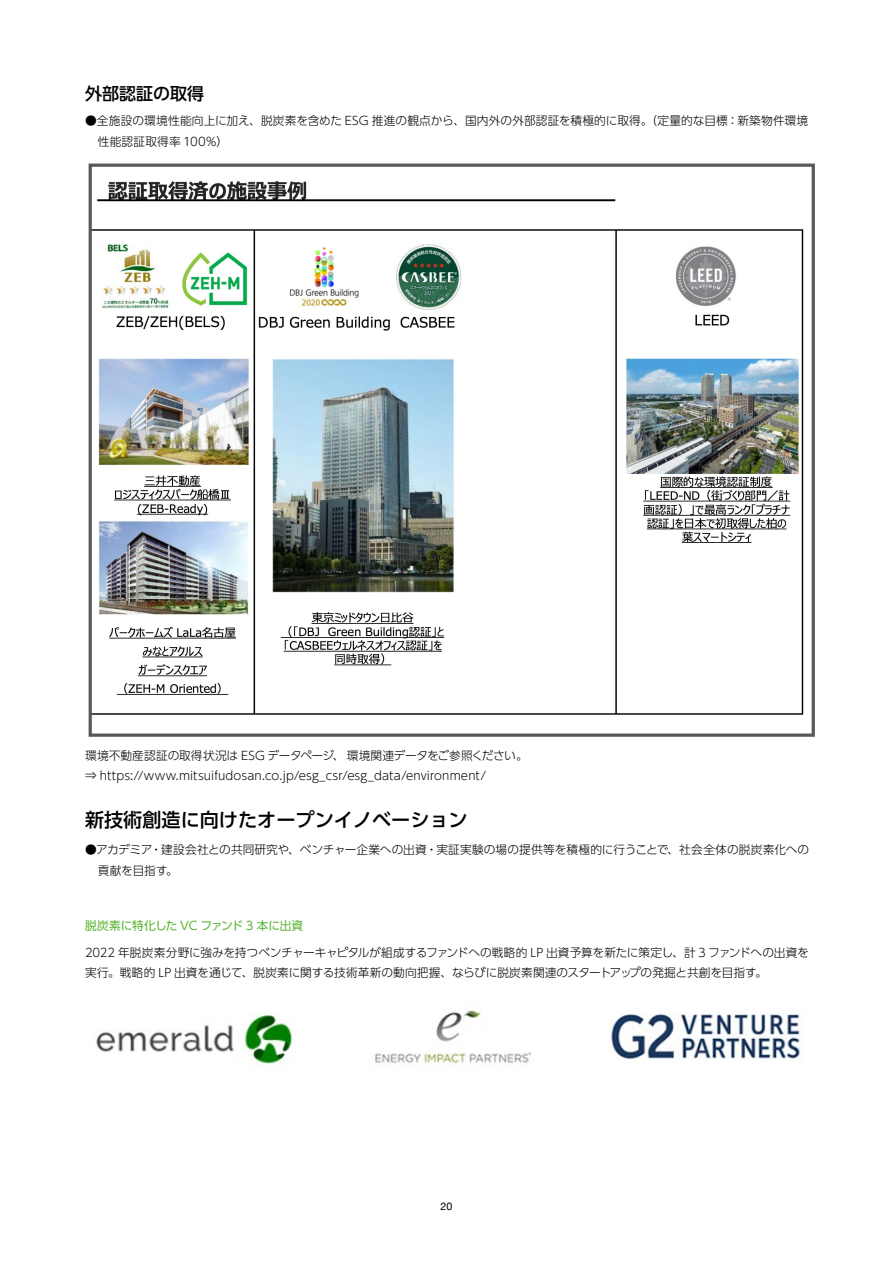
<style>
.page{position:relative;width:893px;height:1263px;background:#fff}
.page>*{position:absolute;margin:0;border:0;box-sizing:border-box;transform-origin:0 0}
.t1{font:500 19.2px "UD Shin Go Pr 6";color:#000}
.t2{font:500 16.95px "UD Shin Go Pr 6";color:#000}
.t3{font:300 11.7px/20.4px "UD Shin Go Pr 6";letter-spacing:.005em;color:#000}
.t4{font:300 11.7px/20.4px "UD Shin Go Pr 6";letter-spacing:-.015em;color:#000}
.t5{font:11.7px "UD Shin Go Pr 6";letter-spacing:-.02em;color:#58b431}
.t6{font:300 11.7px/20.4px "UD Shin Go Pr 6";letter-spacing:-.025em;color:#000}
.t7{font:10.65px "Helvetica Neue";color:#000}
</style>
<div class="page">
<img style="left:88px;top:163px;width:727px;height:574px">
<img style="left:96px;top:1010px;width:706px;height:54px">
<h2 class="t2" style="left:85px;top:80px;width:121px">外部認証の取得</h2>
<p class="t3" style="left:98px;top:110px;width:712px;text-indent:-13px">●全施設の環境性能向上に加え、脱炭素を含めた ESG 推進の観点から、国内外の外部認証を積極的に取得。（定量的な目標：新築物件環境性能認証取得率 100％(</p>
<p class="t3" style="left:85px;top:744px;width:444px">環境不動産認証の取得状況は ESG データページ、環境関連データをご参照ください。⇒ https://www.mitsuifudosan.co j p. /esg_csr/esg_data/environment/</p>
<h1 class="t1" style="left:85px;top:805px;width:384px">新技術創造に向けたオープンイノベーション</h1>
<p class="t3" style="left:150px;top:839px;width:660px">・建設会社との共同研究や、ベンチャー企業への出資・実証実験の場の提供等を積極的に行うことで、社会全体の脱炭素化への</p>
<p class="t6" style="left:98px;top:839px;width:82px;text-indent:-13px">●アカデミア<br>貢献を目指す。</p>
<p class="t5" style="left:85px;top:916px;width:220px">脱炭素に特化した VC ファンド 3 本に出資</p>
<p class="t4" style="left:85px;top:942px;width:725px">2022 年脱炭素分野に強みを持つベンチャーキャピタルが組成するファンドへの戦略的 LP 出資予算を新たに策定し、計 3 ファンドへの出資を実行。戦略的 LP 出資を通じて、脱炭素に関する技術革新の動向把握、ならびに脱炭素関連のスタートアップの発掘と共創を目指す。</p>
<p class="t7" style="left:441px;top:1199px;width:13px">20</p>
</div>
